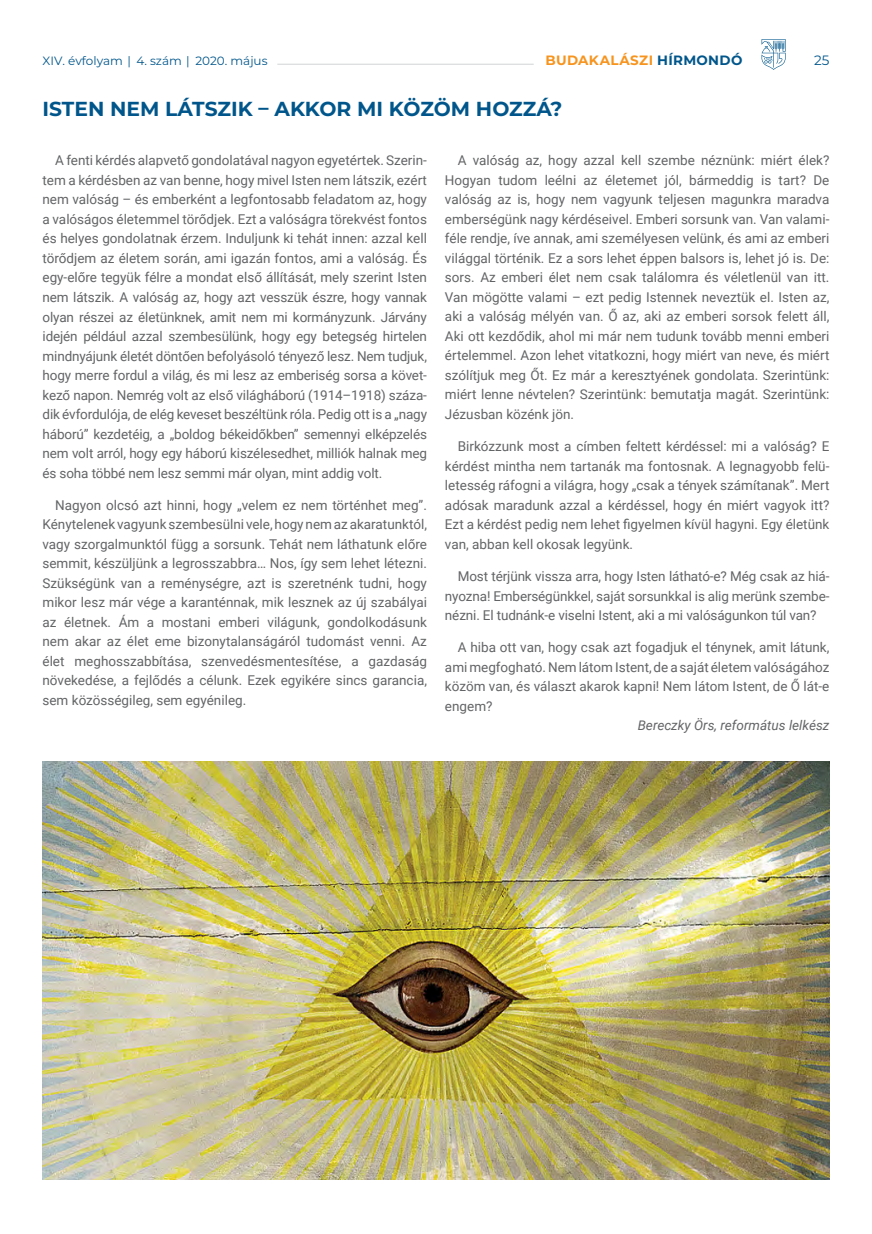
<style>
.page{position:relative;width:872px;height:1234px;background:#fff}
.page>*{position:absolute;margin:0;border:0;box-sizing:border-box;transform-origin:0 0}
.t1{font:700 20.25px "Montserrat";color:#00568b}
.t2{font:13.5px/19.5px "Roboto";color:#636466;text-align:justify}
.t3{font:italic 13.5px "Roboto";color:#636466}
.t4{font:700 13.5px "Montserrat";letter-spacing:.025em;color:#f7941e}
.t5{font:13.5px "Montserrat";color:#00568b}
.t6{font:12px "Montserrat";color:#00568b}
.s1{color:#00568b}
</style>
<div class="page">
<hr style="left:277px;top:64px;width:256px;height:1px;background:#d1d3d4">
<svg style="left:761px;top:39px;width:25px;height:31px"></svg>
<img style="left:43px;top:761px;width:786px;height:418px">
<p class="t6" style="left:43px;top:52px;width:226px">XIV. évfolyam | 4. szám | 2020. május</p>
<p class="t4" style="left:545px;top:50px;width:198px">BUDAKALÁSZI <span class="s1">HÍRMONDÓ</span></p>
<p class="t5" style="left:814px;top:51px;width:17px">25</p>
<h1 class="t1" style="left:43px;top:94px;width:521px">ISTEN NEM LÁTSZIK – AKKOR MI KÖZÖM HOZZÁ?</h1>
<p class="t2" style="left:43px;top:150px;width:386px;text-indent:13px">A fenti kérdés alapvető gondolatával nagyon egyetértek. Szerin&shy;tem a kérdésben az van benne, hogy mivel Isten nem látszik, ezért nem valóság – és emberként a legfontosabb feladatom az, hogy a valóságos életemmel törődjek. Ezt a valóságra törekvést fontos és helyes gondolatnak érzem. Induljunk ki tehát innen: azzal kell törődjem az életem során, ami igazán fontos, ami a valóság. És egy-előre tegyük félre a mondat első állítását, mely szerint Isten nem látszik. A valóság az, hogy azt vesszük észre, hogy vannak olyan részei az életünknek, amit nem mi kormányzunk. Járvány idején például azzal szembesülünk, hogy egy betegség hirtelen mindnyájunk életét döntően befolyásoló tényező lesz. Nem tudjuk, hogy merre fordul a világ, és mi lesz az emberiség sorsa a követ&shy;kező napon. Nemrég volt az első világháború (1914–1918) száza&shy;dik évfordulója, de elég keveset beszéltünk róla. Pedig ott is a „nagy háború” kezdetéig, a „boldog békeidőkben” semennyi elképzelés nem volt arról, hogy egy háború kiszélesedhet, milliók halnak meg és soha többé nem lesz semmi már olyan, mint addig volt.</p>
<p class="t2" style="left:43px;top:494px;width:386px;text-indent:13px">Nagyon olcsó azt hinni, hogy „velem ez nem történhet meg”.<br>Kénytelenek vagyunk szembesülni vele, hogy nem az akaratunktól, vagy szorgalmunktól függ a sorsunk. Tehát nem láthatunk előre semmit, készüljünk a legrosszabbra… Nos, így sem lehet létezni.<br>Szükségünk van a reménységre, azt is szeretnénk tudni, hogy mikor lesz már vége a karanténnak, mik lesznek az új szabályai az életnek. Ám a mostani emberi világunk, gondolkodásunk nem akar az élet eme bizonytalanságáról tudomást venni. Az élet meghosszabbítása, szenvedésmentesítése, a gazdaság növekedése, a fejlődés a célunk. Ezek egyikére sincs garancia, sem közösségileg, sem egyénileg.</p>
<p class="t2" style="left:445px;top:150px;width:386px;text-indent:13px">A valóság az, hogy azzal kell szembe néznünk: miért élek?<br>Hogyan tudom leélni az életemet jól, bármeddig is tart? De valóság az is, hogy nem vagyunk teljesen magunkra maradva emberségünk nagy kérdéseivel. Emberi sorsunk van. Van valami&shy;féle rendje, íve annak, ami személyesen velünk, és ami az emberi világgal történik. Ez a sors lehet éppen balsors is, lehet jó is. De: sors. Az emberi élet nem csak találomra és véletlenül van itt.<br>Van mögötte valami – ezt pedig Istennek neveztük el. Isten az, aki a valóság mélyén van. Ő az, aki az emberi sorsok felett áll, Aki ott kezdődik, ahol mi már nem tudunk tovább menni emberi értelemmel. Azon lehet vitatkozni, hogy miért van neve, és miért szólítjuk meg Őt. Ez már a keresztyének gondolata. Szerintünk: miért lenne névtelen? Szerintünk: bemutatja magát. Szerintünk:<br>Jézusban közénk jön.</p>
<p class="t2" style="left:445px;top:436px;width:386px;text-indent:13px">Birkózzunk most a címben feltett kérdéssel: mi a valóság? E kérdést mintha nem tartanák ma fontosnak. A legnagyobb felü&shy;letesség ráfogni a világra, hogy „csak a tények számítanak”. Mert adósak maradunk azzal a kérdéssel, hogy én miért vagyok itt?<br>Ezt a kérdést pedig nem lehet figyelmen kívül hagyni. Egy életünk van, abban kell okosak legyünk.</p>
<p class="t2" style="left:445px;top:566px;width:385px;text-indent:13px">Most térjünk vissza arra, hogy Isten látható-e? Még csak az hiá&shy;nyozna! Emberségünkkel, saját sorsunkkal is alig merünk szembe&shy;nézni. El tudnánk-e viselni Istent, aki a mi valóságunkon túl van?</p>
<p class="t2" style="left:445px;top:637px;width:386px;text-indent:13px">A hiba ott van, hogy csak azt fogadjuk el ténynek, amit látunk, ami megfogható. Nem látom Istent, de a saját életem valóságához közöm van, és választ akarok kapni! Nem látom Istent, de Ő lát-e engem?</p>
<p class="t3" style="left:638px;top:716px;width:193px">Bereczky Örs, református lelkész</p>
</div>
